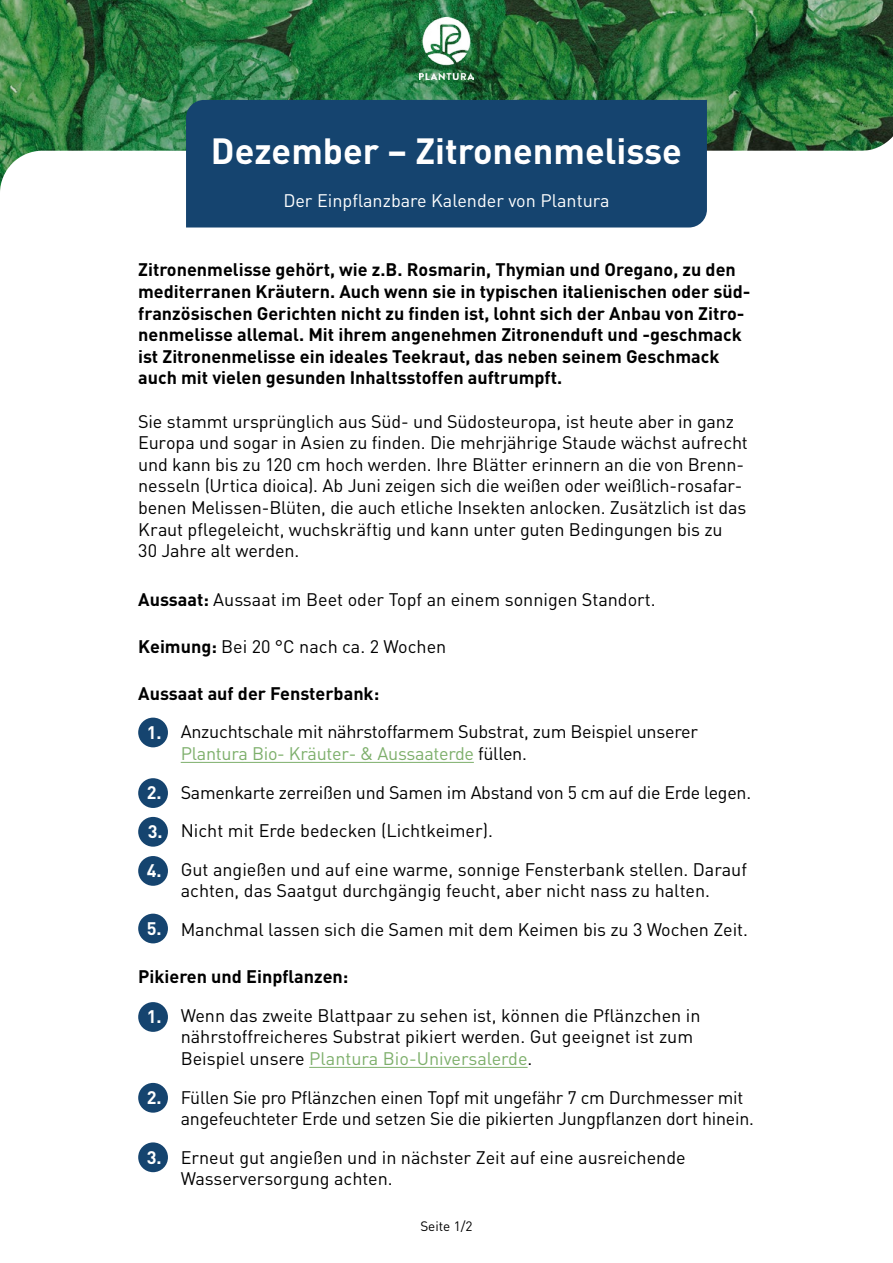
<style>
.page{position:relative;width:893px;height:1263px;background:#fff}
.page>*{position:absolute;margin:0;border:0;box-sizing:border-box;transform-origin:0 0}
.t1{font:700 36px "DIN Pro";color:#fff}
.t2{font:18px/21.6px "DIN Pro";letter-spacing:-.01em;color:#000}
.t3{font:700 18px/21.6px "DIN Pro";color:#000}
.t4{font:18px "DIN Pro";color:#fff}
.t5{font:700 18px/38.8px "DIN Pro";color:#fff;text-align:justify}
.t6{font:13.5px "DIN Pro";color:#000}
.s1{font-weight:700}
.s2{color:#7daf6b}
</style>
<div class="page">
<svg style="left:0;top:0;width:893px;height:151px;background:#2c763d"></svg>
<svg style="left:0;top:151px;width:693px;height:77px"></svg>
<div style="left:186px;top:100px;width:521px;height:127px;background:#15446f"></div>
<div style="left:138px;top:718px;width:30px;height:29px;background:#15446f;border-radius:50%"></div>
<div style="left:138px;top:778px;width:30px;height:30px;background:#15446f;border-radius:50%"></div>
<div style="left:138px;top:817px;width:30px;height:30px;background:#15446f;border-radius:50%"></div>
<div style="left:138px;top:856px;width:30px;height:30px;background:#15446f;border-radius:50%"></div>
<div style="left:138px;top:1002px;width:30px;height:30px;background:#15446f;border-radius:50%"></div>
<div style="left:138px;top:1083px;width:30px;height:30px;background:#15446f;border-radius:50%"></div>
<div style="left:138px;top:1142px;width:30px;height:30px;background:#15446f;border-radius:50%"></div>
<div style="left:138px;top:914px;width:30px;height:29px;background:#15446f;border-radius:50%"></div>
<img style="left:419px;top:17px;width:55px;height:62px">
<hr style="left:181px;top:762px;width:293px;height:1px;background:#7daf6b">
<hr style="left:309px;top:1067px;width:219px;height:1px;background:#7daf6b">
<h1 class="t1" style="left:211px;top:126px;width:472px">Dezember – Zitronenmelisse</h1>
<p class="t4" style="left:283px;top:188px;width:328px">Der Einpflanzbare Kalender von Plantura</p>
<p class="t3" style="left:138px;top:258px;width:614px">Zitronenmelisse gehört, wie z.B. Rosmarin, Thymian und Oregano, zu den mediterranen Kräutern. Auch wenn sie in typischen italienischen oder süd&shy;französischen Gerichten nicht zu finden ist, lohnt sich der Anbau von Zitro&shy;nenmelisse allemal. Mit ihrem angenehmen Zitronenduft und -geschmack ist Zitronenmelisse ein ideales Teekraut, das neben seinem Geschmack auch mit vielen gesunden Inhaltsstoffen auftrumpft.</p>
<p class="t2" style="left:138px;top:409px;width:611px">Sie stammt ursprünglich aus Süd- und Südosteuropa, ist heute aber in ganz Europa und sogar in Asien zu finden. Die mehrjährige Staude wächst aufrecht und kann bis zu 120 cm hoch werden. Ihre Blätter erinnern an die von Brenn&shy;nesseln (Urtica dioica). Ab Juni zeigen sich die weißen oder weißlich-rosafar&shy;benen Melissen-Blüten, die auch etliche Insekten anlocken. Zusätzlich ist das Kraut pflegeleicht, wuchskräftig und kann unter guten Bedingungen bis zu<br>30 Jahre alt werden.</p>
<p class="t2" style="left:138px;top:587px;width:519px"><span class="s1">Aussaat:</span> Aussaat im Beet oder Topf an einem sonnigen Standort.</p>
<p class="t2" style="left:138px;top:634px;width:310px"><span class="s1">Keimung:</span> Bei 20 °C nach ca. 2 Wochen</p>
<p class="t3" style="left:138px;top:682px;width:243px">Aussaat auf der Fensterbank:</p>
<p class="t2" style="left:181px;top:720px;width:519px">Anzuchtschale mit nährstoffarmem Substrat, zum Beispiel unserer<br><span class="s2">Plantura Bio- Kräuter- &amp; Aussaaterde</span> füllen.</p>
<p class="t2" style="left:181px;top:772px;width:572px;line-height:38.5px">Samenkarte zerreißen und Samen im Abstand von 5 cm auf die Erde legen.<br>Nicht mit Erde bedecken (Lichtkeimer).<br>Gut angießen und auf eine warme, sonnige Fensterbank stellen. Darauf</p>
<p class="t2" style="left:181px;top:871px;width:569px;line-height:38.5px">achten, das Saatgut durchgängig feucht, aber nicht nass zu halten.<br>Manchmal lassen sich die Samen mit dem Keimen bis zu 3 Wochen Zeit.</p>
<p class="t3" style="left:138px;top:965px;width:212px">Pikieren und Einpflanzen:</p>
<p class="t2" style="left:181px;top:1004px;width:521px">Wenn das zweite Blattpaar zu sehen ist, können die Pflänzchen in nährstoffreicheres Substrat pikiert werden. Gut geeignet ist zum<br>Beispiel unsere <span class="s2">Plantura Bio-Universalerde</span>.</p>
<p class="t2" style="left:181px;top:1085px;width:575px">Füllen Sie pro Pflänzchen einen Topf mit ungefähr 7 cm Durchmesser mit angefeuchteter Erde und setzen Sie die pikierten Jungpflanzen dort hinein.</p>
<p class="t2" style="left:181px;top:1146px;width:506px">Erneut gut angießen und in nächster Zeit auf eine ausreichende<br>Wasserversorgung achten.</p>
<p class="t5" style="left:147px;top:712px;width:16px">1.</p>
<p class="t5" style="left:147px;top:773px;width:17px">2.<br>3.<br>4.</p>
<p class="t5" style="left:147px;top:908px;width:16px">5.</p>
<p class="t5" style="left:147px;top:997px;width:16px">1.</p>
<p class="t5" style="left:147px;top:1077px;width:16px">2.</p>
<p class="t5" style="left:147px;top:1137px;width:16px">3.</p>
<p class="t6" style="left:420px;top:1217px;width:54px">Seite 1/2</p>
</div>
